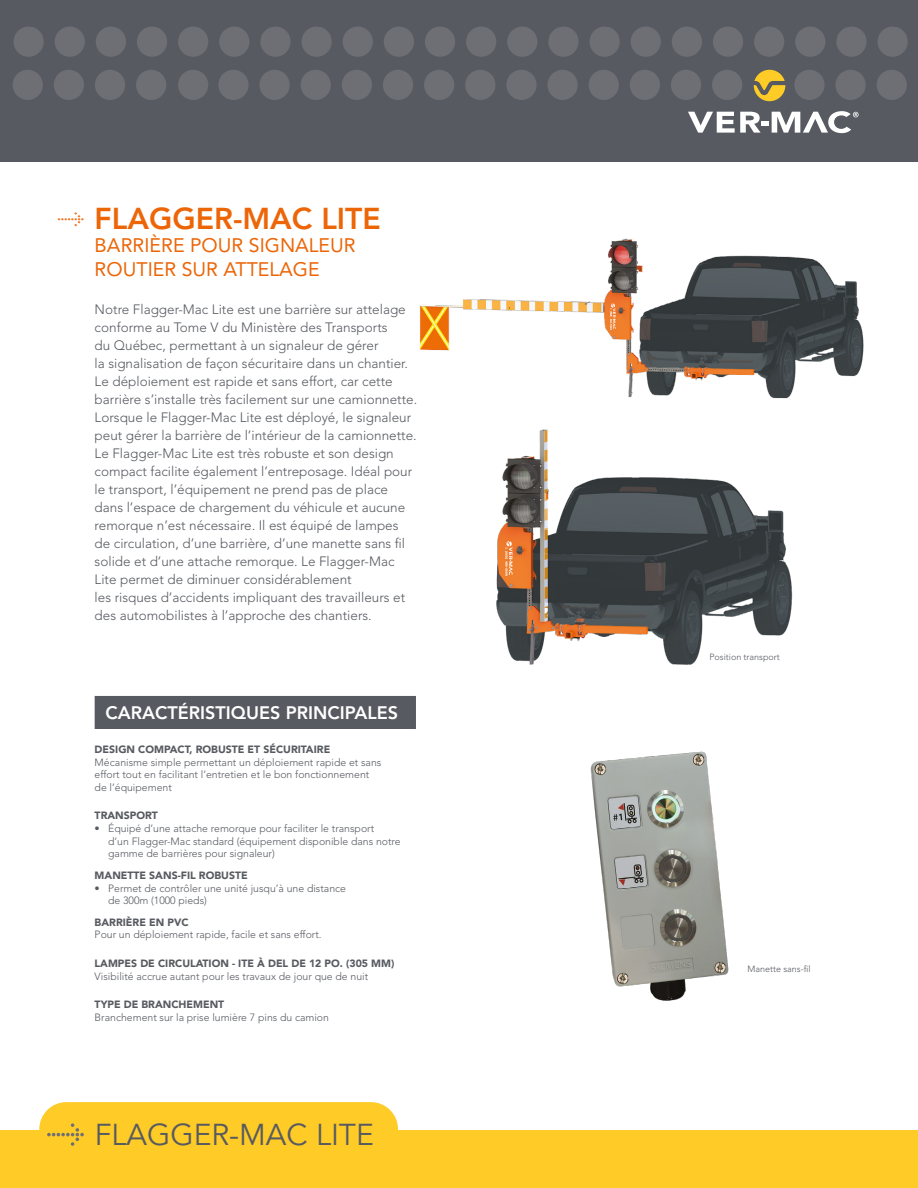
<style>
.page{position:relative;width:918px;height:1188px;background:#fff}
.page>*{position:absolute;margin:0;border:0;box-sizing:border-box;transform-origin:0 0}
.t1{font:30px "Avenir LT Std";color:#575a60}
.t2{font:800 30px "Avenir LT Std";color:#ec6608}
.t3{font:19.5px/23.4px "Avenir LT Std";color:#ec6608}
.t4{font:800 18px "Avenir LT Std";color:#fff}
.t5{font:300 13.5px/18px "Avenir LT Std";color:#575a60}
.t6{font:300 10.5px/12.6px "Avenir LT Std";color:#575a60}
.t7{font:900 10.5px "Avenir LT Std";color:#575a60}
.t8{font:300 9px "Avenir LT Std";color:#575a60}
</style>
<div class="page">
<div style="left:0;top:0;width:918px;height:161px;background:#575a60"></div>
<div style="left:14px;top:27px;width:30px;height:30px;background:#6d6f75;border-radius:50%"></div>
<div style="left:13px;top:70px;width:30px;height:30px;background:#6d6f75;border-radius:50%"></div>
<div style="left:384px;top:27px;width:30px;height:30px;background:#6d6f75;border-radius:50%"></div>
<div style="left:383px;top:70px;width:30px;height:30px;background:#6d6f75;border-radius:50%"></div>
<div style="left:178px;top:27px;width:30px;height:30px;background:#6d6f75;border-radius:50%"></div>
<div style="left:548px;top:27px;width:31px;height:30px;background:#6d6f75;border-radius:50%"></div>
<div style="left:547px;top:70px;width:31px;height:30px;background:#6d6f75;border-radius:50%"></div>
<div style="left:96px;top:27px;width:30px;height:30px;background:#6d6f75;border-radius:50%"></div>
<div style="left:95px;top:70px;width:30px;height:30px;background:#6d6f75;border-radius:50%"></div>
<div style="left:466px;top:27px;width:30px;height:30px;background:#6d6f75;border-radius:50%"></div>
<div style="left:465px;top:70px;width:30px;height:30px;background:#6d6f75;border-radius:50%"></div>
<div style="left:260px;top:27px;width:31px;height:30px;background:#6d6f75;border-radius:50%"></div>
<div style="left:259px;top:70px;width:31px;height:30px;background:#6d6f75;border-radius:50%"></div>
<div style="left:631px;top:27px;width:30px;height:30px;background:#6d6f75;border-radius:50%"></div>
<div style="left:630px;top:70px;width:30px;height:30px;background:#6d6f75;border-radius:50%"></div>
<div style="left:795px;top:27px;width:30px;height:30px;background:#6d6f75;border-radius:50%"></div>
<div style="left:794px;top:70px;width:31px;height:30px;background:#6d6f75;border-radius:50%"></div>
<div style="left:178px;top:70px;width:30px;height:30px;background:#6d6f75;border-radius:50%"></div>
<div style="left:55px;top:27px;width:30px;height:30px;background:#6d6f75;border-radius:50%"></div>
<div style="left:54px;top:70px;width:30px;height:30px;background:#6d6f75;border-radius:50%"></div>
<div style="left:425px;top:27px;width:30px;height:30px;background:#6d6f75;border-radius:50%"></div>
<div style="left:424px;top:70px;width:30px;height:30px;background:#6d6f75;border-radius:50%"></div>
<div style="left:137px;top:27px;width:30px;height:30px;background:#6d6f75;border-radius:50%"></div>
<div style="left:136px;top:70px;width:30px;height:30px;background:#6d6f75;border-radius:50%"></div>
<div style="left:507px;top:27px;width:30px;height:30px;background:#6d6f75;border-radius:50%"></div>
<div style="left:506px;top:70px;width:31px;height:30px;background:#6d6f75;border-radius:50%"></div>
<div style="left:343px;top:27px;width:30px;height:30px;background:#6d6f75;border-radius:50%"></div>
<div style="left:342px;top:70px;width:30px;height:30px;background:#6d6f75;border-radius:50%"></div>
<div style="left:713px;top:27px;width:30px;height:30px;background:#6d6f75;border-radius:50%"></div>
<div style="left:712px;top:70px;width:30px;height:30px;background:#6d6f75;border-radius:50%"></div>
<div style="left:878px;top:27px;width:30px;height:30px;background:#6d6f75;border-radius:50%"></div>
<div style="left:877px;top:70px;width:30px;height:30px;background:#6d6f75;border-radius:50%"></div>
<div style="left:219px;top:27px;width:30px;height:30px;background:#6d6f75;border-radius:50%"></div>
<div style="left:218px;top:70px;width:31px;height:30px;background:#6d6f75;border-radius:50%"></div>
<div style="left:589px;top:27px;width:31px;height:30px;background:#6d6f75;border-radius:50%"></div>
<div style="left:589px;top:70px;width:30px;height:30px;background:#6d6f75;border-radius:50%"></div>
<div style="left:754px;top:27px;width:30px;height:30px;background:#6d6f75;border-radius:50%"></div>
<div style="left:302px;top:27px;width:30px;height:30px;background:#6d6f75;border-radius:50%"></div>
<div style="left:301px;top:70px;width:30px;height:30px;background:#6d6f75;border-radius:50%"></div>
<div style="left:672px;top:27px;width:30px;height:30px;background:#6d6f75;border-radius:50%"></div>
<div style="left:671px;top:70px;width:30px;height:30px;background:#6d6f75;border-radius:50%"></div>
<div style="left:836px;top:27px;width:31px;height:30px;background:#6d6f75;border-radius:50%"></div>
<div style="left:835px;top:70px;width:31px;height:30px;background:#6d6f75;border-radius:50%"></div>
<div style="left:0;top:1130px;width:918px;height:58px;background:#fecb27"></div>
<div style="left:39px;top:1102px;width:359px;height:72px;background:#fecb27;border-radius:27px"></div>
<svg style="left:47px;top:1123px;width:37px;height:23px"></svg>
<svg style="left:754px;top:70px;width:31px;height:31px"></svg>
<svg style="left:688px;top:111px;width:171px;height:22px"></svg>
<img style="left:419px;top:238px;width:445px;height:161px">
<img style="left:496px;top:429px;width:297px;height:236px">
<img style="left:590px;top:751px;width:139px;height:250px">
<div style="left:95px;top:696px;width:321px;height:33px;background:#575a60"></div>
<svg style="left:58px;top:212px;width:26px;height:14px"></svg>
<h1 class="t2" style="left:95px;top:201px;width:288px">FLAGGER-MAC LITE</h1>
<h2 class="t3" style="left:95px;top:234px;width:263px">BARRIÈRE POUR SIGNALEUR<br>ROUTIER SUR ATTELAGE</h2>
<p class="t5" style="left:95px;top:300px;width:324px">Notre Flagger-Mac Lite est une barrière sur attelage conforme au Tome V du Ministère des Transports<br>du Québec, permettant à un signaleur de gérer<br>la signalisation de façon sécuritaire dans un chantier.<br>Le déploiement est rapide et sans effort, car cette barrière s’installe très facilement sur une camionnette.<br>Lorsque le Flagger-Mac Lite est déployé, le signaleur peut gérer la barrière de l’intérieur de la camionnette.<br>Le Flagger-Mac Lite est très robuste et son design compact facilite également l’entreposage. Idéal pour le transport, l’équipement ne prend pas de place dans l’espace de chargement du véhicule et aucune remorque n’est nécessaire. Il est équipé de lampes de circulation, d’une barrière, d’une manette sans fil solide et d’une attache remorque. Le Flagger-Mac Lite permet de diminuer considérablement<br>les risques d’accidents impliquant des travailleurs et des automobilistes à l’approche des chantiers.</p>
<h3 class="t4" style="left:106px;top:702px;width:294px">CARACTÉRISTIQUES PRINCIPALES</h3>
<p class="t7" style="left:95px;top:743px;width:237px">DESIGN COMPACT, ROBUSTE ET SÉCURITAIRE</p>
<p class="t6" style="left:95px;top:756px;width:288px">Mécanisme simple permettant un déploiement rapide et sans effort tout en facilitant l’entretien et le bon fonctionnement de l’équipement</p>
<p class="t7" style="left:95px;top:809px;width:65px">TRANSPORT</p>
<p class="t6" style="left:108px;top:822px;width:294px;text-indent:-14px">• Équipé d’une attache remorque pour faciliter le transport<br>d’un Flagger-Mac standard (équipement disponible dans notre gamme de barrières pour signaleur)</p>
<p class="t7" style="left:95px;top:869px;width:155px">MANETTE SANS-FIL ROBUSTE</p>
<p class="t6" style="left:108px;top:882px;width:239px;text-indent:-14px">• Permet de contrôler une unité jusqu’à une distance de 300m (1000 pieds)</p>
<p class="t7" style="left:95px;top:916px;width:95px">BARRIÈRE EN PVC</p>
<p class="t6" style="left:95px;top:929px;width:229px">Pour un déploiement rapide, facile et sans effort.</p>
<p class="t7" style="left:95px;top:957px;width:301px">LAMPES DE CIRCULATION - ITE À DEL DE 12 PO. (305 MM)</p>
<p class="t6" style="left:95px;top:970px;width:275px">Visibilité accrue autant pour les travaux de jour que de nuit</p>
<p class="t7" style="left:95px;top:998px;width:131px">TYPE DE BRANCHEMENT</p>
<p class="t6" style="left:95px;top:1011px;width:236px">Branchement sur la prise lumière 7 pins du camion</p>
<h1 class="t1" style="left:95px;top:1118px;width:281px">FLAGGER-MAC LITE</h1>
<p class="t8" style="left:709px;top:652px;width:72px">Position transport</p>
<p class="t8" style="left:747px;top:964px;width:65px">Manette sans-fil</p>
</div>
